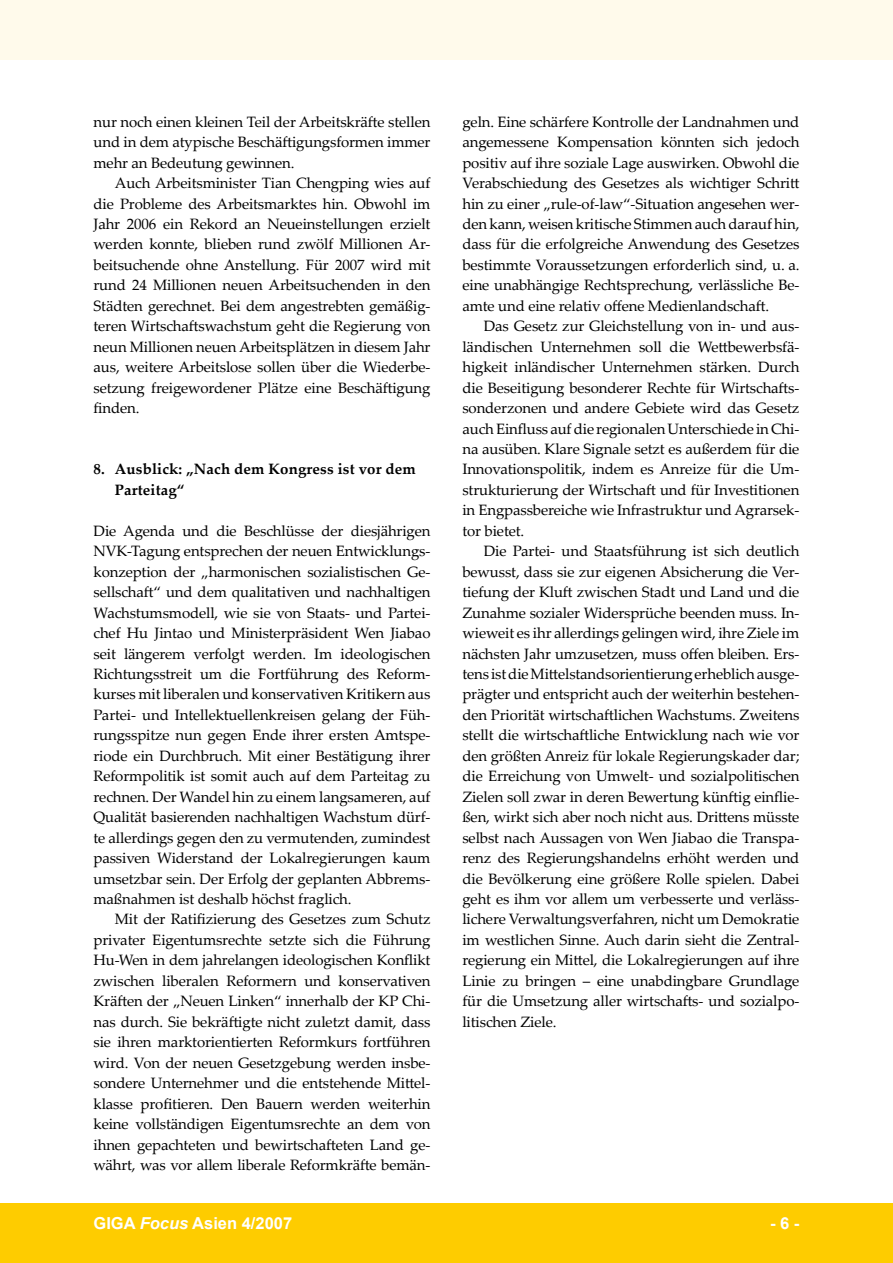
<style>
.page{position:relative;width:893px;height:1263px;background:#fff}
.page>*{position:absolute;margin:0;border:0;box-sizing:border-box;transform-origin:0 0}
.t1{font:700 16.5px "Arial";color:#fff}
.t2{font:15px/20.4px "Palatino Linotype";letter-spacing:-.01em;color:#000;text-align:justify}
.t3{font:700 15px/20.4px "Palatino Linotype";letter-spacing:.01em;color:#000}
.s1{font-style:italic}
</style>
<div class="page">
<div style="left:0;top:1203px;width:893px;height:60px;background:#fecc00"></div>
<div style="left:0;top:0;width:893px;height:60px;background:#fffaeb"></div>
<p class="t2" style="left:94px;top:111px;width:339px">nur noch einen kleinen Teil der Arbeitskräfte stellen und in dem atypische Beschäftigungsformen immer mehr an Bedeutung gewinnen.</p>
<p class="t2" style="left:94px;top:172px;width:339px;text-indent:21px">Auch Arbeitsminister Tian Chengping wies auf die Probleme des Arbeitsmarktes hin. Obwohl im Jahr 2006 ein Rekord an Neueinstellungen erzielt werden konnte, blieben rund zwölf Millionen Ar&shy;beitsuchende ohne Anstellung. Für 2007 wird mit rund 24 Millionen neuen Arbeitsuchenden in den Städten gerechnet. Bei dem angestrebten gemäßig&shy;teren Wirtschaftswachstum geht die Regierung von neun Millionen neuen Arbeitsplätzen in diesem Jahr aus, weitere Arbeitslose sollen über die Wiederbe&shy;setzung freigewordener Plätze eine Beschäftigung finden.</p>
<p class="t3" style="left:115px;top:459px;width:303px;text-indent:-21px">8. Ausblick: „Nach dem Kongress ist vor dem<br>Parteitag“</p>
<p class="t2" style="left:94px;top:520px;width:338px">Die Agenda und die Beschlüsse der diesjährigen NVK-Tagung entsprechen der neuen Entwicklungs&shy;konzeption der „harmonischen sozialistischen Ge&shy;sellschaft“ und dem qualitativen und nachhaltigen Wachstumsmodell, wie sie von Staats- und Partei&shy;chef Hu Jintao und Ministerpräsident Wen Jiabao seit längerem verfolgt werden. Im ideologischen Richtungsstreit um die Fortführung des Reform&shy;kurses mit liberalen und konservativen Kritikern aus Partei- und Intellektuellenkreisen gelang der Füh&shy;rungsspitze nun gegen Ende ihrer ersten Amtspe&shy;riode ein Durchbruch. Mit einer Bestätigung ihrer Reformpolitik ist somit auch auf dem Parteitag zu rechnen. Der Wandel hin zu einem langsameren, auf Qualität basierenden nachhaltigen Wachstum dürf&shy;te allerdings gegen den zu vermutenden, zumindest passiven Widerstand der Lokalregierungen kaum umsetzbar sein. Der Erfolg der geplanten Abbrems&shy;maßnahmen ist deshalb höchst fraglich.</p>
<p class="t2" style="left:94px;top:908px;width:338px;text-indent:21px">Mit der Ratifizierung des Gesetzes zum Schutz privater Eigentumsrechte setzte sich die Führung Hu-Wen in dem jahrelangen ideologischen Konflikt zwischen liberalen Reformern und konservativen Kräften der „Neuen Linken“ innerhalb der KP Chi&shy;nas durch. Sie bekräftigte nicht zuletzt damit, dass sie ihren marktorientierten Reformkurs fortführen wird. Von der neuen Gesetzgebung werden insbe&shy;sondere Unternehmer und die entstehende Mittel&shy;klasse profitieren. Den Bauern werden weiterhin keine vollständigen Eigentumsrechte an dem von ihnen gepachteten und bewirtschafteten Land ge&shy;währt, was vor allem liberale Reformkräfte bemän-</p>
<p class="t2" style="left:462px;top:111px;width:338px">geln. Eine schärfere Kontrolle der Landnahmen und angemessene Kompensation könnten sich jedoch positiv auf ihre soziale Lage auswirken. Obwohl die Verabschiedung des Gesetzes als wichtiger Schritt hin zu einer „rule-of-law“-Situation angesehen wer&shy;den kann, weisen kritische Stimmen auch darauf hin, dass für die erfolgreiche Anwendung des Gesetzes bestimmte Voraussetzungen erforderlich sind, u. a. eine unabhängige Rechtsprechung, verlässliche Be&shy;amte und eine relativ offene Medienlandschaft.</p>
<p class="t2" style="left:462px;top:315px;width:338px;text-indent:21px">Das Gesetz zur Gleichstellung von in- und aus&shy;ländischen Unternehmen soll die Wettbewerbsfä&shy;higkeit inländischer Unternehmen stärken. Durch die Beseitigung besonderer Rechte für Wirtschafts&shy;sonderzonen und andere Gebiete wird das Gesetz auch Einfluss auf die regionalen Unterschiede in Chi&shy;na ausüben. Klare Signale setzt es außerdem für die Innovationspolitik, indem es Anreize für die Um&shy;strukturierung der Wirtschaft und für Investitionen in Engpassbereiche wie Infrastruktur und Agrarsek&shy;tor bietet.</p>
<p class="t2" style="left:462px;top:540px;width:339px;text-indent:21px">Die Partei- und Staatsführung ist sich deutlich bewusst, dass sie zur eigenen Absicherung die Ver&shy;tiefung der Kluft zwischen Stadt und Land und die Zunahme sozialer Widersprüche beenden muss. In&shy;wieweit es ihr allerdings gelingen wird, ihre Ziele im nächsten Jahr umzusetzen, muss offen bleiben. Ers&shy;tens ist die Mittelstandsorientierung erheblich ausge&shy;prägter und entspricht auch der weiterhin bestehen&shy;den Priorität wirtschaftlichen Wachstums. Zweitens stellt die wirtschaftliche Entwicklung nach wie vor den größten Anreiz für lokale Regierungskader dar; die Erreichung von Umwelt- und sozialpolitischen Zielen soll zwar in deren Bewertung künftig einflie&shy;ßen, wirkt sich aber noch nicht aus. Drittens müsste selbst nach Aussagen von Wen Jiabao die Transpa&shy;renz des Regierungshandelns erhöht werden und die Bevölkerung eine größere Rolle spielen. Dabei geht es ihm vor allem um verbesserte und verläss&shy;lichere Verwaltungsverfahren, nicht um Demokratie im westlichen Sinne. Auch darin sieht die Zentral&shy;regierung ein Mittel, die Lokalregierungen auf ihre Linie zu bringen – eine unabdingbare Grundlage für die Umsetzung aller wirtschafts- und sozialpo&shy;litischen Ziele.</p>
<p class="t1" style="left:94px;top:1212px;width:200px">GIGA <span class="s1">Focus</span> Asien 4/2007</p>
<p class="t1" style="left:770px;top:1212px;width:31px">- -</p>
</div>
